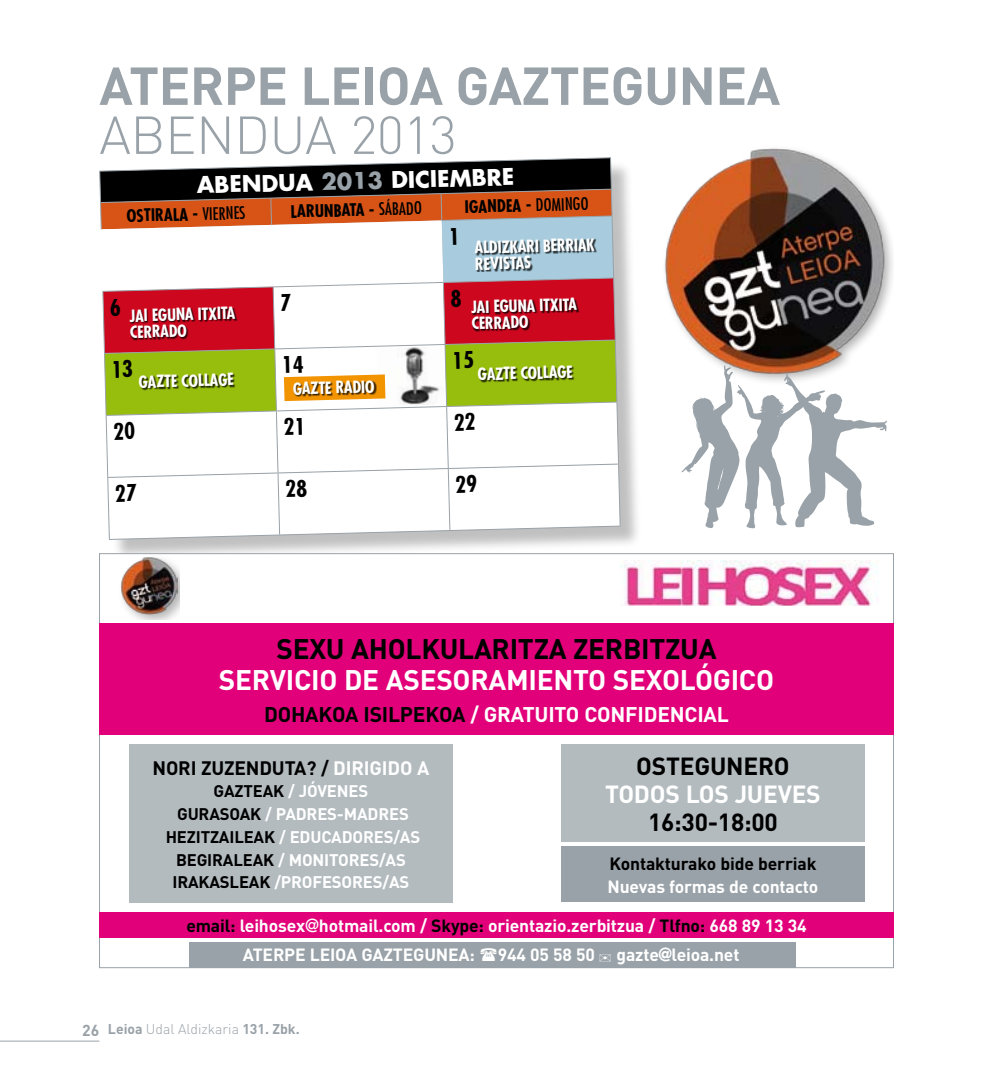
<style>
.page{position:relative;width:993px;height:1092px;background:#fff}
.page>*{position:absolute;margin:0;border:0;box-sizing:border-box;transform-origin:0 0}
.t1{font:700 52.5px "DIN";letter-spacing:-.01em;color:#99a2a8}
.t2{font:300 52.5px "DIN";letter-spacing:-.01em;color:#99a2a8}
.t3{font:700 28px "DIN";letter-spacing:-.01em;color:#fff}
.t4{font:700 28px "DIN";letter-spacing:-.01em;color:#000}
.t5{font:700 24.5px "DIN";letter-spacing:-.01em;color:#000}
.t6{font:700 24.5px "DIN";letter-spacing:-.01em;color:#fff}
.t7{font:700 22.4px "Futura";color:#fff}
.t8{font:700 21px "DIN";letter-spacing:-.01em;color:#fff}
.t9{font:700 21px "DIN";letter-spacing:-.01em;color:#000}
.t10{font:700 19.25px "DIN";color:#000}
.t11{font:700 19.25px "DIN";color:#fff}
.t12{font:700 17.5px "DIN";letter-spacing:-.01em;color:#fff}
.t13{font:700 17.5px "DIN";color:#000}
.t14{font:700 condensed 16.8px "Futura";color:#000}
.t15{font:condensed 16.8px "Futura";color:#000}
.t16{font:700 16.62px "DIN";letter-spacing:-.01em;color:#fff}
.t17{font:700 16.62px/22.8px "DIN";letter-spacing:-.01em;color:#000}
.t18{font:700 condensed 16.28px "Futura";color:#fff}
.t19{font:300 14px "DIN";color:#99a2a8}
.s1{color:#99a2a8}
.s2{font-weight:700}
.s3{font-weight:400}
.s4{color:#fff}
.s5{color:#000}
.s6{font-family:"Futura";font-weight:400}
.s7{font-family:"Futura"}
.s8{font-weight:700;font-size:15.75px}
</style>
<div class="page">
<hr style="left:0;top:1040px;width:99px;height:1px;background:#99a2a8">
<div style="left:660px;top:145px;width:233px;height:241px;background:#000;opacity:.3"></div>
<img style="left:660px;top:145px;width:227px;height:233px">
<div style="left:102px;top:160px;width:540px;height:401px;background:#000;opacity:.25"></div>
<div style="left:99px;top:553px;width:794px;height:414px;background:#fff;border:1px solid #99a2a8"></div>
<svg style="left:681px;top:365px;width:206px;height:164px"></svg>
<img style="left:620px;top:561px;width:257px;height:44px">
<div style="left:99px;top:623px;width:794px;height:111px;background:#e2007a"></div>
<div style="left:99px;top:912px;width:794px;height:25px;background:#e2007a"></div>
<div style="left:189px;top:942px;width:606px;height:25px;background:#99a2a8"></div>
<div style="left:129px;top:744px;width:323px;height:158px;background:#b3bbbf"></div>
<div style="left:561px;top:744px;width:303px;height:97px;background:#b3bbbf"></div>
<div style="left:561px;top:846px;width:303px;height:56px;background:#99a2a8"></div>
<div style="left:119px;top:554px;width:60px;height:66px;background:#000;opacity:.3"></div>
<img style="left:121px;top:556px;width:56px;height:58px">
<svg style="left:99px;top:157px;width:522px;height:383px"></svg>
<h1 class="t1" style="left:99px;top:52px;width:289px">ATERPE LEIOA</h1>
<h1 class="t1" style="left:455px;top:52px;width:325px">GAZTEGUN EA</h1>
<h1 class="t2" style="left:99px;top:103px;width:359px">ABendua 2013</h1>
<p class="t7" style="left:196px;top:171px;width:319px;rotate:-2deg">ABENDUA <span class="s1">2013</span> DICIEMBRE</p>
<p class="t14" style="left:126px;top:205px;width:35px;rotate:-1deg">OS TIRALA</p>
<p class="t15" style="left:192px;top:204px;width:54px;rotate:-1deg"><span class="s2">-</span> VIERNES</p>
<p class="t14" style="left:290px;top:201px;width:11px;rotate:-1deg">LARUNBA</p>
<p class="t15" style="left:349px;top:199px;width:74px;rotate:-1deg"><span class="s2">TA -</span> SÁBADO</p>
<p class="t14" style="left:464px;top:196px;width:125px;rotate:-1deg">IGAN DEA - <span class="s3">DOMINGO</span></p>
<p class="t18" style="left:129px;top:305px;width:48px;rotate:-1deg">JAI EGUNA</p>
<p class="t18" style="left:198px;top:303px;width:39px;rotate:-1deg">ITXITA</p>
<p class="t18" style="left:130px;top:322px;width:17px;rotate:-1deg">CERRA</p>
<p class="t18" style="left:138px;top:372px;width:61px;rotate:-2deg">GAZ TE COLLA</p>
<p class="t18" style="left:292px;top:379px;width:79px;rotate:-2deg">GAZ TE RA DIO</p>
<p class="t18" style="left:474px;top:237px;width:33px;rotate:-1deg">AL DIZKARI</p>
<p class="t18" style="left:543px;top:235px;width:10px;rotate:-1deg">BERRIAK</p>
<p class="t18" style="left:475px;top:253px;width:51px;rotate:-1deg">RE VISTAS</p>
<p class="t18" style="left:471px;top:296px;width:48px;rotate:-1deg">JAI EGUNA</p>
<p class="t18" style="left:539px;top:295px;width:39px;rotate:-1deg">ITXITA</p>
<p class="t18" style="left:471px;top:313px;width:17px;rotate:-1deg">CERRA</p>
<p class="t18" style="left:477px;top:364px;width:61px;rotate:-2deg">GAZ TE COLLA</p>
<h2 class="t4" style="left:276px;top:630px;width:214px">SEXU AHOLKULARITZA</h2>
<h2 class="t4" style="left:573px;top:630px;width:48px">ZERBITZ</h2>
<h2 class="t4" style="left:680px;top:630px;width:38px">UA</h2>
<h2 class="t3" style="left:219px;top:662px;width:252px">SERVICIO DE ASESORA</h2>
<h2 class="t3" style="left:506px;top:662px;width:65px">MIENTO</h2>
<h2 class="t3" style="left:612px;top:662px;width:159px">SEXOLÓGICO</h2>
<p class="t9" style="left:264px;top:700px;width:56px">DOHAKOA</p>
<p class="t9" style="left:363px;top:700px;width:76px">ISI LPEKOA</p>
<p class="t8" style="left:470px;top:700px;width:89px">/ GRATUITO</p>
<p class="t8" style="left:584px;top:700px;width:146px">CON FIDENCIAL</p>
<p class="t10" style="left:152px;top:755px;width:12px">NORI</p>
<p class="t10" style="left:201px;top:755px;width:142px">ZUZENDUTA? / <span class="s4">DIRI</span></p>
<p class="t11" style="left:369px;top:755px;width:23px">GIDO</p>
<p class="t11" style="left:417px;top:755px;width:14px">A</p>
<p class="t17" style="left:177px;top:779px;width:193px;text-indent:36px">GAZTEAK <span class="s4">/ JÓVEN ES<br></span>GURASOAK</p>
<p class="t16" style="left:265px;top:803px;width:32px">/ PADR</p>
<p class="t16" style="left:317px;top:803px;width:52px">ES-MADR</p>
<p class="t16" style="left:389px;top:803px;width:21px">ES</p>
<p class="t17" style="left:166px;top:824px;width:30px">HEZITZAI</p>
<p class="t16" style="left:234px;top:826px;width:109px"><span class="s5">LEAK</span> / EDUCADOR</p>
<p class="t16" style="left:374px;top:826px;width:37px">ES/As</p>
<p class="t17" style="left:176px;top:847px;width:137px">BEGIRALEAK <span class="s4">/ MONITOR</span></p>
<p class="t16" style="left:359px;top:848px;width:48px">ES/AS</p>
<p class="t17" style="left:172px;top:870px;width:11px">IRAKA</p>
<p class="t16" style="left:220px;top:871px;width:191px"><span class="s5">SLEAK</span> /PRO FESORES/AS</p>
<h3 class="t5" style="left:636px;top:750px;width:137px">OSTEGUN ERO</h3>
<h3 class="t6" style="left:605px;top:778px;width:16px">TODO</h3>
<h3 class="t6" style="left:665px;top:778px;width:157px">S LOS JUEVES</h3>
<h3 class="t5" style="left:648px;top:806px;width:131px">16:30-18:00</h3>
<p class="t13" style="left:609px;top:852px;width:208px">Kontakturako bide berriak</p>
<p class="t12" style="left:607px;top:875px;width:212px">N uevas formas de contacto</p>
<p class="t12" style="left:186px;top:914px;width:621px"><span class="s5">email:</span> leihosex<span class="s6">@</span>hotmail.com / <span class="s5">Skype:</span> orientazio.zerbitzua / <span class="s5">Tlfno:</span> 668 89 13 34</p>
<p class="t12" style="left:243px;top:943px;width:97px">ATERPE LEIOA</p>
<p class="t12" style="left:361px;top:943px;width:115px">GAZTEGUN EA:</p>
<p class="t12" style="left:497px;top:943px;width:243px">944 05 58 50 ✉ gazte<span class="s7">@</span>leioa.net</p>
<p class="t19" style="left:82px;top:1020px;width:219px"><span class="s8">26</span> <span class="s2">Leioa</span> Udal Aldizkaria <span class="s2">131. Zbk.</span></p>
</div>
